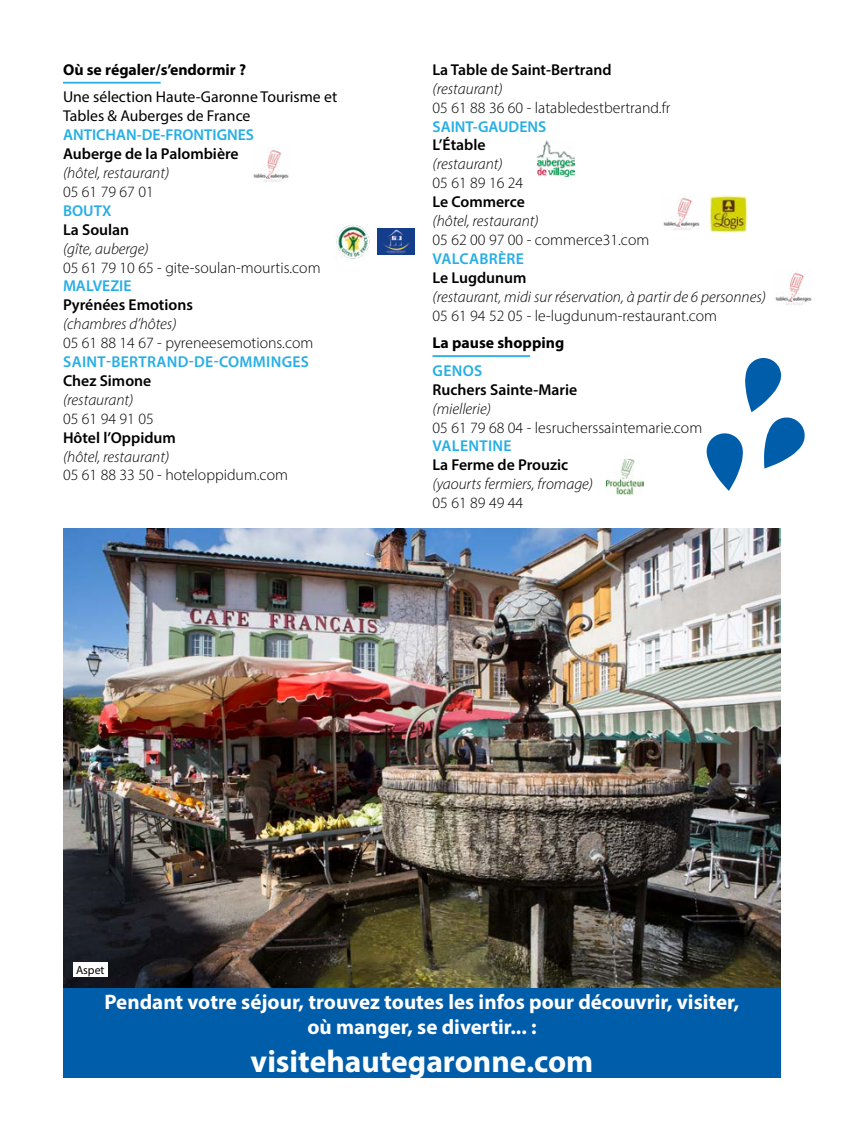
<style>
.page{position:relative;width:844px;height:1141px;background:#fff}
.page>*{position:absolute;margin:0;border:0;box-sizing:border-box;transform-origin:0 0}
.t1{font:700 31.5px "Myriad Pro";color:#fff}
.t2{font:700 21px "Myriad Pro";color:#fff}
.t3{font:300 15.75px "Myriad Pro";color:#000}
.t4{font:italic 300 15.75px "Myriad Pro";color:#000}
.t5{font:600 15.75px "Myriad Pro";color:#000}
.t6{font:15.75px "Myriad Pro";color:#000}
.t7{font:600 15.75px "Myriad Pro";color:#24aee5}
.t8{font:600 15.75px "Myriad Pro";letter-spacing:.02em;color:#24aee5}
.t9{font:700 15.75px "Myriad Pro";color:#000}
.t10{font:11.9px "Myriad Pro";color:#000}
</style>
<div class="page">
<div style="left:63px;top:987px;width:717px;height:91px;background:#005da9"></div>
<img style="left:63px;top:528px;width:717px;height:459px">
<hr style="left:63px;top:82px;width:98px;height:2px;background:#24aee5">
<hr style="left:432px;top:355px;width:98px;height:2px;background:#24aee5">
<div style="left:73px;top:962px;width:35px;height:15px;background:#fff"></div>
<svg style="left:706px;top:358px;width:98px;height:133px"></svg>
<img style="left:253px;top:148px;width:36px;height:34px">
<img style="left:336px;top:224px;width:34px;height:35px">
<img style="left:537px;top:140px;width:37px;height:37px">
<img style="left:663px;top:198px;width:36px;height:32px">
<img style="left:606px;top:459px;width:37px;height:36px">
<img style="left:775px;top:273px;width:37px;height:32px">
<img style="left:377px;top:228px;width:37px;height:27px">
<img style="left:709px;top:196px;width:38px;height:36px">
<p class="t9" style="left:63px;top:59px;width:184px">Où se régaler/s’endormir ?</p>
<p class="t6" style="left:63px;top:87px;width:276px">Une sélection Haute-Garonne Tourisme et</p>
<p class="t6" style="left:63px;top:106px;width:189px">Tables &amp; Auberges de France</p>
<p class="t7" style="left:63px;top:125px;width:192px">ANTICHAN-DE-FRONTIGNES</p>
<p class="t5" style="left:63px;top:144px;width:177px">Auberge de la Palombière</p>
<p class="t4" style="left:63px;top:163px;width:108px">(hôtel, restaurant)</p>
<p class="t3" style="left:63px;top:182px;width:92px">05 61 79 67 01</p>
<p class="t7" style="left:63px;top:201px;width:50px">BOUTX</p>
<p class="t5" style="left:63px;top:219px;width:68px">La Soulan</p>
<p class="t4" style="left:63px;top:239px;width:87px">(gîte, auberge)</p>
<p class="t3" style="left:63px;top:258px;width:259px">05 61 79 10 65 - gite-soulan-mourtis.com</p>
<p class="t7" style="left:63px;top:276px;width:70px">MALVEZIE</p>
<p class="t5" style="left:63px;top:295px;width:131px">Pyrénées Emotions</p>
<p class="t4" style="left:63px;top:315px;width:115px">(chambres d’hôtes)</p>
<p class="t3" style="left:63px;top:333px;width:252px">05 61 88 14 67 - pyreneesemotions.com</p>
<p class="t8" style="left:63px;top:352px;width:247px">SAINT-BERTRAND-DE-COMMINGES</p>
<p class="t5" style="left:63px;top:371px;width:90px">Chez Simone</p>
<p class="t4" style="left:63px;top:390px;width:72px">(restaurant)</p>
<p class="t3" style="left:63px;top:409px;width:92px">05 61 94 91 05</p>
<p class="t5" style="left:63px;top:427px;width:114px">Hôtel l’Oppidum</p>
<p class="t4" style="left:63px;top:447px;width:108px">(hôtel, restaurant)</p>
<p class="t3" style="left:63px;top:466px;width:226px">05 61 88 33 50 - hoteloppidum.com</p>
<p class="t5" style="left:432px;top:60px;width:180px">La Table de Saint-Bertrand</p>
<p class="t4" style="left:432px;top:79px;width:72px">(restaurant)</p>
<p class="t3" style="left:432px;top:98px;width:239px">05 61 88 36 60 - latabledestbertrand.fr</p>
<p class="t7" style="left:432px;top:116px;width:115px">SAINT-GAUDENS</p>
<p class="t5" style="left:432px;top:135px;width:55px">L’Étable</p>
<p class="t4" style="left:432px;top:155px;width:72px">(restaurant)</p>
<p class="t3" style="left:432px;top:173px;width:92px">05 61 89 16 24</p>
<p class="t5" style="left:432px;top:192px;width:94px">Le Commerce</p>
<p class="t4" style="left:432px;top:211px;width:108px">(hôtel, restaurant)</p>
<p class="t3" style="left:432px;top:230px;width:218px">05 62 00 97 00 - commerce31.com</p>
<p class="t8" style="left:432px;top:249px;width:93px">VALCABRÈRE</p>
<p class="t5" style="left:432px;top:267px;width:95px">Le Lugdunum</p>
<p class="t4" style="left:432px;top:287px;width:335px">(restaurant, midi sur réservation, à partir de 6 personnes)</p>
<p class="t3" style="left:432px;top:306px;width:286px">05 61 94 52 05 - le-lugdunum-restaurant.com</p>
<p class="t9" style="left:432px;top:333px;width:133px">La pause shopping</p>
<p class="t7" style="left:432px;top:361px;width:51px">GENOS</p>
<p class="t5" style="left:432px;top:379px;width:146px">Ruchers Sainte-Marie</p>
<p class="t4" style="left:432px;top:399px;width:60px">(miellerie)</p>
<p class="t3" style="left:432px;top:418px;width:271px">05 61 79 68 04 - lesrucherssaintemarie.com</p>
<p class="t8" style="left:432px;top:436px;width:80px">VALENTINE</p>
<p class="t5" style="left:432px;top:455px;width:137px">La Ferme de Prouzic</p>
<p class="t4" style="left:432px;top:475px;width:162px">(yaourts fermiers, fromage)</p>
<p class="t3" style="left:432px;top:493px;width:92px">05 61 89 49 44</p>
<p class="t10" style="left:76px;top:963px;width:30px">Aspet</p>
<p class="t2" style="left:105px;top:988px;width:636px">Pendant votre séjour, trouvez toutes les infos pour découvrir, visiter,</p>
<p class="t2" style="left:307px;top:1013px;width:230px">où manger, se divertir... :</p>
<p class="t1" style="left:250px;top:1041px;width:344px">visitehautegaronne.com</p>
</div>
